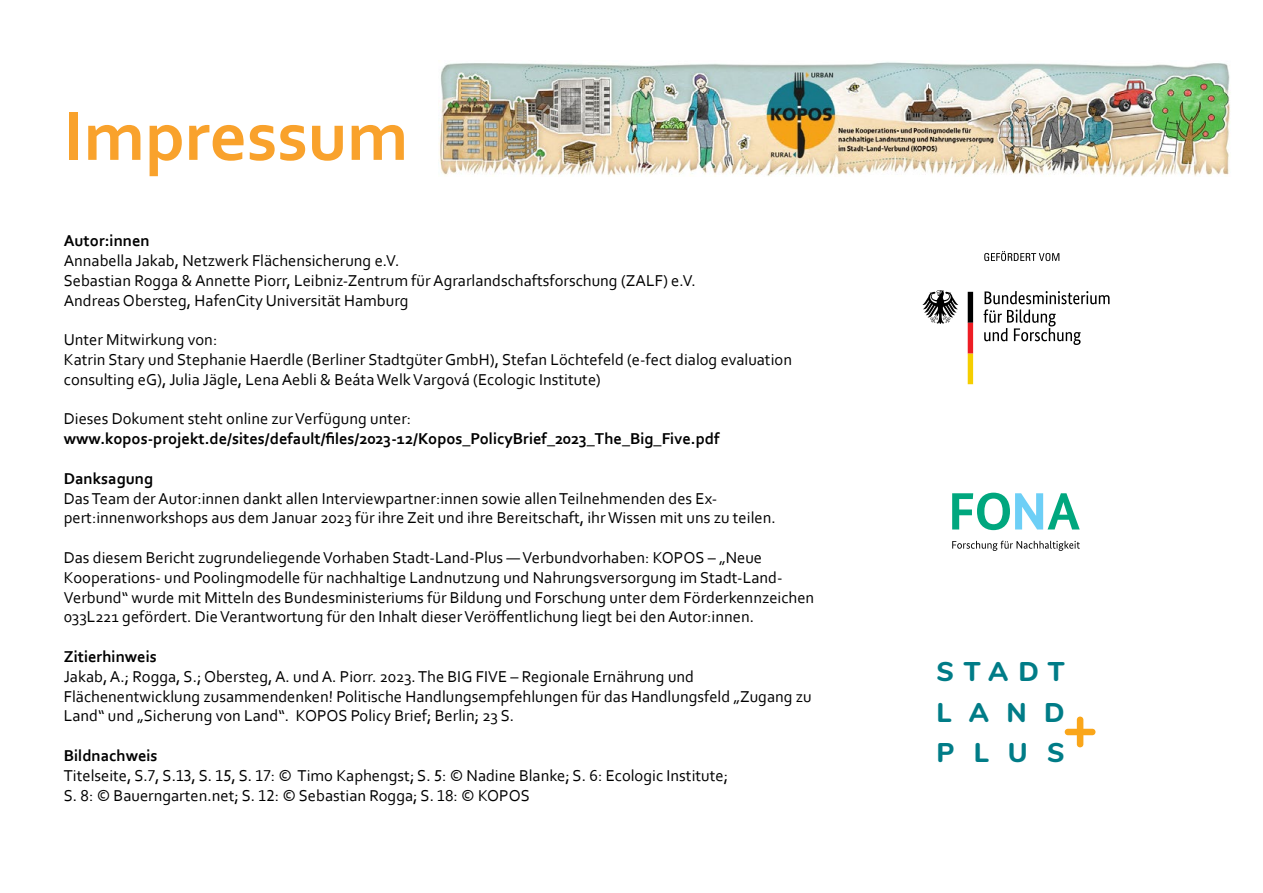
<style>
.page{position:relative;width:1263px;height:893px;background:#fff}
.page>*{position:absolute;margin:0;border:0;box-sizing:border-box;transform-origin:0 0}
.Vorwort_H1{font:700 72px "Corbel";color:#f9a22c}
.t1{font:800 27px/40.3px "Nunito";letter-spacing:.645em;color:#007c87;text-align:justify}
.Vorwort_body{font:16.5px/19.8px "Corbel";color:#000}
.Vorwort_body-2{font:700 16.5px/19.8px "Corbel";color:#000}
.Vorwort_H2{font:700 16.5px "Corbel";color:#000}
.s1{font-weight:400}
</style>
<div class="page">
<svg style="left:984px;top:291px;width:125px;height:54px"></svg>
<svg style="left:922px;top:290px;width:36px;height:34px"></svg>
<svg style="left:968px;top:292px;width:5px;height:92px"></svg>
<svg style="left:984px;top:251px;width:75px;height:10px"></svg>
<svg style="left:952px;top:493px;width:128px;height:37px"></svg>
<svg style="left:952px;top:541px;width:128px;height:10px"></svg>
<svg style="left:1065px;top:717px;width:30px;height:30px"></svg>
<img style="left:439px;top:62px;width:791px;height:114px">
<h1 class="Vorwort_H1" style="left:64px;top:91px;width:346px">Impressum</h1>
<h2 class="Vorwort_H2" style="left:64px;top:230px;width:87px">Autor:innen</h2>
<p class="Vorwort_body" style="left:64px;top:250px;width:337px">Annabella Jakab, Netzwerk Flächensicherung e.V.</p>
<p class="Vorwort_body" style="left:64px;top:270px;width:634px">Sebastian Rogga &amp; Annette Piorr, Leibniz-Zentrum für Agrarlandschaftsforschung (ZALF) e.V.</p>
<p class="Vorwort_body" style="left:64px;top:290px;width:346px">Andreas Obersteg, HafenCity Universität Hamburg</p>
<p class="Vorwort_body" style="left:64px;top:329px;width:155px">Unter Mitwirkung von:</p>
<p class="Vorwort_body" style="left:64px;top:349px;width:730px">Katrin Stary und Stephanie Haerdle (Berliner Stadtgüter GmbH), Stefan Löchtefeld (e-fect dialog evaluation consulting eG), Julia Jägle, Lena Aebli &amp; Beáta Welk Vargová (Ecologic Institute)</p>
<p class="Vorwort_body-2" style="left:64px;top:409px;width:657px"><span class="s1">Dieses Dokument steht online zur Verfügung unter: </span>www.kopos-projekt.de/sites/default/files/2023-12/Kopos_PolicyBrief_2023_The_Big_Five.pdf</p>
<h2 class="Vorwort_H2" style="left:64px;top:468px;width:91px">Danksagung</h2>
<p class="Vorwort_body" style="left:64px;top:488px;width:713px">Das Team der Autor:innen dankt allen Interviewpartner:innen sowie allen Teilnehmenden des Ex&shy;pert:innenworkshops aus dem Januar 2023 für ihre Zeit und ihre Bereitschaft, ihr Wissen mit uns zu teilen.</p>
<p class="Vorwort_body" style="left:64px;top:547px;width:752px">Das diesem Bericht zugrundeliegende Vorhaben Stadt-Land-Plus — Verbundvorhaben: KOPOS – „Neue Kooperations- und Poolingmodelle für nachhaltige Landnutzung und Nahrungsversorgung im Stadt-Land-Verbund“ wurde mit Mitteln des Bundesministeriums für Bildung und Forschung unter dem Förderkennzeichen 033L221 gefördert. Die Verantwortung für den Inhalt dieser Veröffentlichung liegt bei den Autor:innen.</p>
<h2 class="Vorwort_H2" style="left:64px;top:646px;width:95px">Zitierhinweis</h2>
<p class="Vorwort_body" style="left:64px;top:666px;width:749px">Jakab, A.; Rogga, S.; Obersteg, A. und A. Piorr. 2023. The BIG FIVE – Regionale Ernährung und<br>Flächenentwicklung zusammendenken! Politische Handlungsempfehlungen für das Handlungsfeld „Zugang zu<br>Land“ und „Sicherung von Land“. KOPOS Policy Brief; Berlin; 23 S.</p>
<h2 class="Vorwort_H2" style="left:64px;top:745px;width:95px">Bildnachweis</h2>
<p class="Vorwort_body" style="left:64px;top:765px;width:666px">Titelseite, S.7, S.13, S. 15, S. 17: © Timo Kaphengst; S. 5: © Nadine Blanke; S. 6: Ecologic Institute;<br>S. 8: © Bauerngarten.net; S. 12: © Sebastian Rogga; S. 18: © KOPOS</p>
<p class="t1" style="left:936px;top:650px;width:130px">STADT LAND PLUS</p>
</div>
